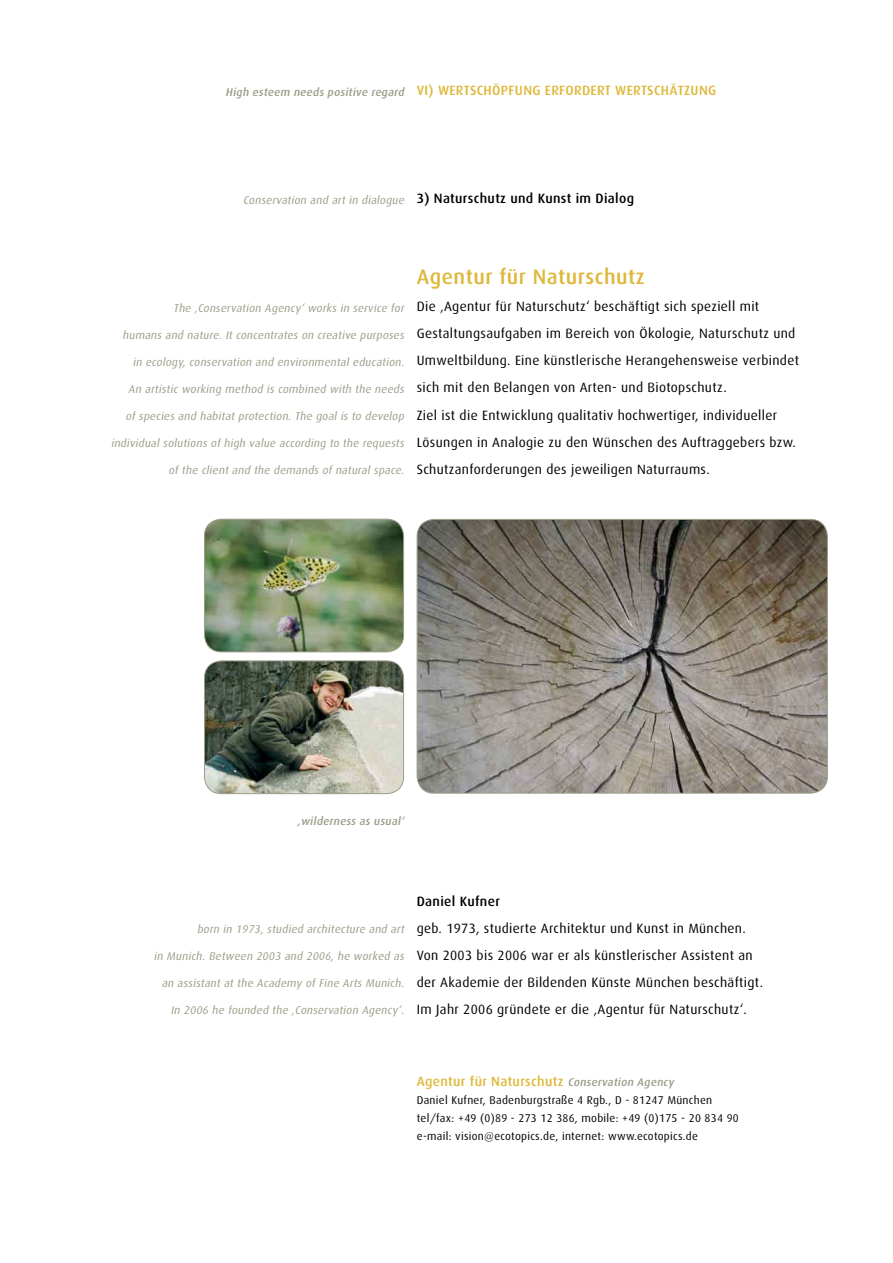
<style>
.page{position:relative;width:893px;height:1263px;background:#fff}
.page>*{position:absolute;margin:0;border:0;box-sizing:border-box;transform-origin:0 0}
.t1{font:500 21px "Dax";letter-spacing:.025em;color:#deb839}
.t2{font:13.5px/27px "Dax";letter-spacing:.025em;color:#000}
.t3{font:500 13.5px "Dax";letter-spacing:.025em;color:#deb839}
.t4{font:500 13.5px "Dax";letter-spacing:.025em;color:#000}
.t5{font:italic 11.25px "Dax";color:#9e9c88}
.t6{font:11.25px/18px "Dax";letter-spacing:.025em;color:#000}
.t7{font:italic 500 11.25px "Dax";color:#9e9c88}
.s1{font-style:italic;font-size:11.25px;color:#9e9c88}
</style>
<div class="page">
<img style="left:204px;top:518px;width:200px;height:134px">
<img style="left:204px;top:660px;width:200px;height:134px">
<svg style="left:416px;top:519px;width:412px;height:274px;background:#878178"></svg>
<p class="t7" style="left:226px;top:85px;width:182px">High esteem needs positive regard</p>
<p class="t3" style="left:417px;top:83px;width:301px">VI) WERTSCHÖPFUNG ERFORDERT WERTSCHÄTZUNG</p>
<p class="t5" style="left:243px;top:193px;width:165px">Conservation and art in dialogue</p>
<p class="t4" style="left:417px;top:191px;width:219px">3) Naturschutz und Kunst im Dialog</p>
<p class="t5" style="left:174px;top:301px;width:234px">The ‚Conservation Agency‘ works in service for</p>
<p class="t5" style="left:123px;top:328px;width:285px">humans and nature. It concentrates on creative purposes</p>
<p class="t5" style="left:133px;top:355px;width:275px">in ecology, conservation and environmental education.</p>
<p class="t5" style="left:128px;top:382px;width:279px">An artistic working method is combined with the needs</p>
<p class="t5" style="left:125px;top:409px;width:282px">of species and habitat protection. The goal is to develop</p>
<p class="t5" style="left:111px;top:436px;width:297px">individual solutions of high value according to the requests</p>
<p class="t5" style="left:168px;top:463px;width:239px">of the client and the demands of natural space.</p>
<h1 class="t1" style="left:417px;top:265px;width:230px">Agentur für Naturschutz</h1>
<p class="t2" style="left:417px;top:293px;width:384px">Die ‚Agentur für Naturschutz‘ beschäftigt sich speziell mit Gestaltungsaufgaben im Bereich von Ökologie, Naturschutz und Umweltbildung. Eine künstlerische Herangehensweise verbindet sich mit den Belangen von Arten- und Biotopschutz.<br>Ziel ist die Entwicklung qualitativ hochwertiger, individueller Lösungen in Analogie zu den Wünschen des Auftraggebers bzw.<br>Schutzanforderungen des jeweiligen Naturraums.</p>
<p class="t7" style="left:297px;top:814px;width:110px">‚wilderness as usual‘</p>
<p class="t5" style="left:197px;top:922px;width:211px">born in 1973, studied architecture and art</p>
<p class="t5" style="left:154px;top:949px;width:254px">in Munich. Between 2003 and 2006, he worked as</p>
<p class="t5" style="left:162px;top:976px;width:246px">an assistant at the Academy of Fine Arts Munich.</p>
<p class="t5" style="left:171px;top:1003px;width:237px">In 2006 he founded the ‚Conservation Agency‘.</p>
<p class="t4" style="left:417px;top:893px;width:85px">Daniel Kufner</p>
<p class="t2" style="left:417px;top:914px;width:348px">geb. 1973, studierte Architektur und Kunst in München.<br>Von 2003 bis 2006 war er als künstlerischer Assistent an der Akademie der Bildenden Künste München beschäftigt.<br>Im Jahr 2006 gründete er die ‚Agentur für Naturschutz‘.</p>
<p class="t3" style="left:417px;top:1073px;width:261px">Agentur für Naturschutz <span class="s1">Conservation Agency</span></p>
<p class="t6" style="left:417px;top:1091px;width:324px">Daniel Kufner, Badenburgstraße 4 Rgb., D - 81247 München tel/fax: +49 (0)89 - 273 12 386, mobile: +49 (0)175 - 20 834 90 e-mail: vision@ecotopics.de, internet: www.ecotopics.de</p>
</div>
